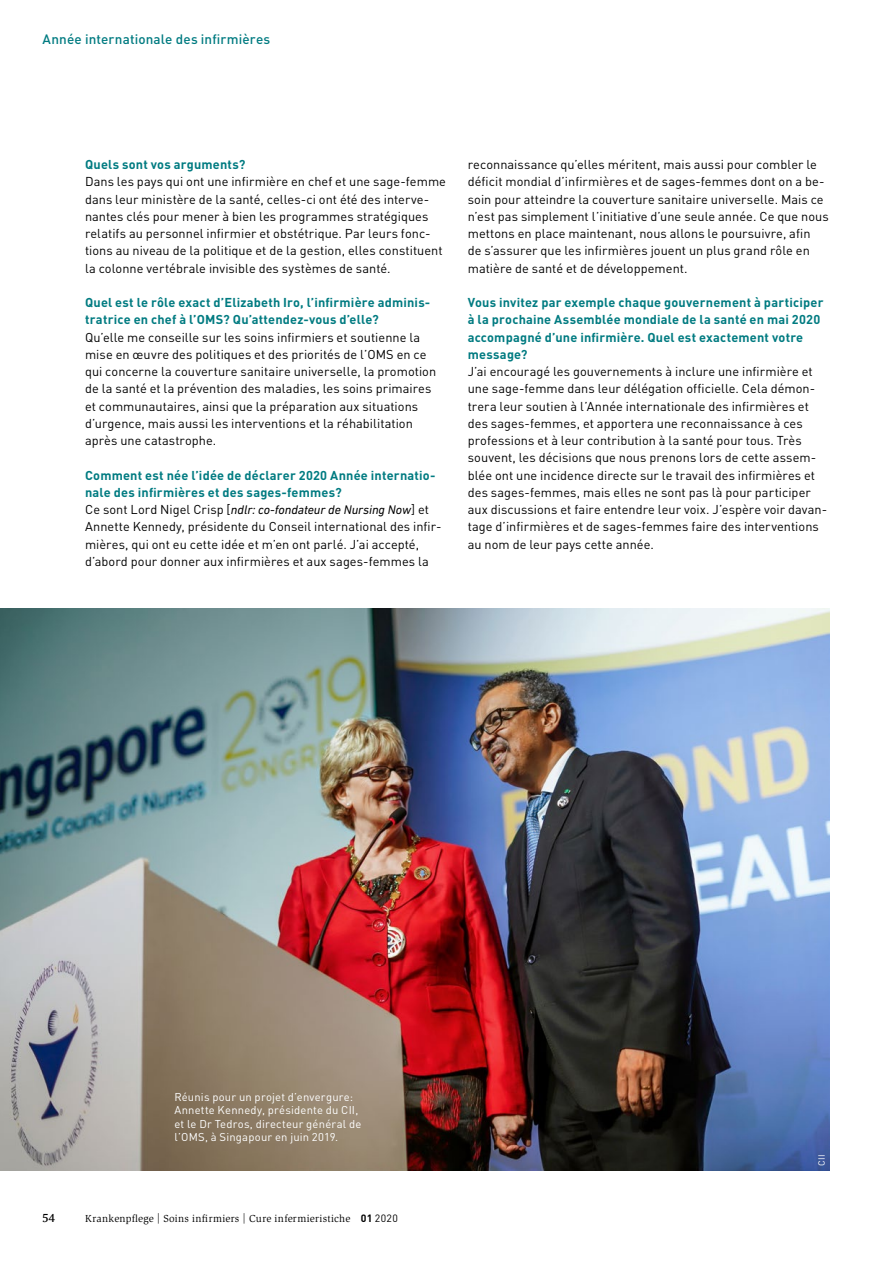
<style>
.page{position:relative;width:893px;height:1263px;background:#fff}
.page>*{position:absolute;margin:0;border:0;box-sizing:border-box;transform-origin:0 0}
.t1{font:500 13.5px "DIN Pro";letter-spacing:.01em;color:#007b81}
.t2{font:12.75px/17.2px "DIN Pro";letter-spacing:.005em;color:#000}
.t3{font:700 12.75px/17.2px "DIN Pro";letter-spacing:.015em;color:#007b81}
.t4{font:italic 12.75px "DIN Next LT Pro";letter-spacing:-.005em;color:#000}
.t5{font:700 12px "Esta Pro";color:#000}
.t6{font:11.25px/13.5px "DIN Pro";letter-spacing:.02em;color:#fff}
.t7{font:10.5px "Slimbach Std";letter-spacing:.025em;color:#000}
.t8{font:9px "DIN Pro";color:#fff}
.s1{font-family:"DIN Pro";font-style:normal}
.s2{font-family:"DIN Pro";font-weight:700}
.s3{font-family:"DIN Pro"}
</style>
<div class="page">
<img style="left:0;top:609px;width:829px;height:561px">
<p class="t1" style="left:43px;top:30px;width:229px">Année internationale des infirmières</p>
<p class="t3" style="left:85px;top:155px;width:162px">Quels sont vos arguments?</p>
<p class="t2" style="left:85px;top:173px;width:362px">Dans les pays qui ont une infirmière en chef et une sage-femme dans leur ministère de la santé, celles-ci ont été des interve&shy;nantes clés pour mener à bien les programmes stratégiques relatifs au personnel infirmier et obstétrique. Par leurs fonc&shy;tions au niveau de la politique et de la gestion, elles constituent la colonne vertébrale invisible des systèmes de santé.</p>
<p class="t3" style="left:85px;top:293px;width:347px">Quel est le rôle exact d’Elizabeth Iro, l’infirmière adminis&shy;tratrice en chef à l’OMS? Qu’attendez-vous d’elle?</p>
<p class="t2" style="left:85px;top:328px;width:353px">Qu’elle me conseille sur les soins infirmiers et soutienne la mise en œuvre des politiques et des priorités de l’OMS en ce qui concerne la couverture sanitaire universelle, la promotion de la santé et la prévention des maladies, les soins primaires et communautaires, ainsi que la préparation aux situations d’urgence, mais aussi les interventions et la réhabilitation après une catastrophe.</p>
<p class="t3" style="left:85px;top:466px;width:352px">Comment est née l’idée de déclarer 2020 Année internatio&shy;nale des infirmières et des sages-femmes?</p>
<p class="t4" style="left:85px;top:502px;width:346px"><span class="s1">Ce sont Lord Nigel Crisp [</span>ndlr: co-fondateur de Nursing Now<span class="s1">] et</span></p>
<p class="t2" style="left:85px;top:518px;width:358px">Annette Kennedy, présidente du Conseil international des infir&shy;mières, qui ont eu cette idée et m’en ont parlé. J’ai accepté, d’abord pour donner aux infirmières et aux sages-femmes la</p>
<p class="t2" style="left:468px;top:155px;width:362px">reconnaissance qu’elles méritent, mais aussi pour combler le déficit mondial d’infirmières et de sages-femmes dont on a be&shy;soin pour atteindre la couverture sanitaire universelle. Mais ce n’est pas simplement l’initiative d’une seule année. Ce que nous mettons en place maintenant, nous allons le poursuivre, afin<br>de s’assurer que les infirmières jouent un plus grand rôle en matière de santé et de développement.</p>
<p class="t3" style="left:468px;top:293px;width:357px">Vous invitez par exemple chaque gouvernement à participer à la prochaine Assemblée mondiale de la santé en mai 2020 accompagné d’une infirmière. Quel est exactement votre message?</p>
<p class="t2" style="left:468px;top:362px;width:361px">J’ai encouragé les gouvernements à inclure une infirmière et une sage-femme dans leur délégation officielle. Cela démon&shy;trera leur soutien à l’Année internationale des infirmières et des sages-femmes, et apportera une reconnaissance à ces professions et à leur contribution à la santé pour tous. Très souvent, les décisions que nous prenons lors de cette assem&shy;blée ont une incidence directe sur le travail des infirmières et des sages-femmes, mais elles ne sont pas là pour participer aux discussions et faire entendre leur voix. J’espère voir davan&shy;tage d’infirmières et de sages-femmes faire des interventions au nom de leur pays cette année.</p>
<p class="t6" style="left:174px;top:1089px;width:188px">Réunis pour un projet d’envergure:<br>Annette Kennedy, présidente du CII, et le Dr Tedros, directeur général de l’OMS, à Singapour en juin 2019.</p>
<p class="t5" style="left:43px;top:1209px;width:14px">54</p>
<p class="t7" style="left:85px;top:1212px;width:314px">Krankenpflege | Soins infirmiers | Cure infermieristiche <span class="s2">01</span> <span class="s3">2020</span></p>
<p class="t8" style="left:816px;top:1165px;width:13px;rotate:-90deg">CII</p>
</div>
